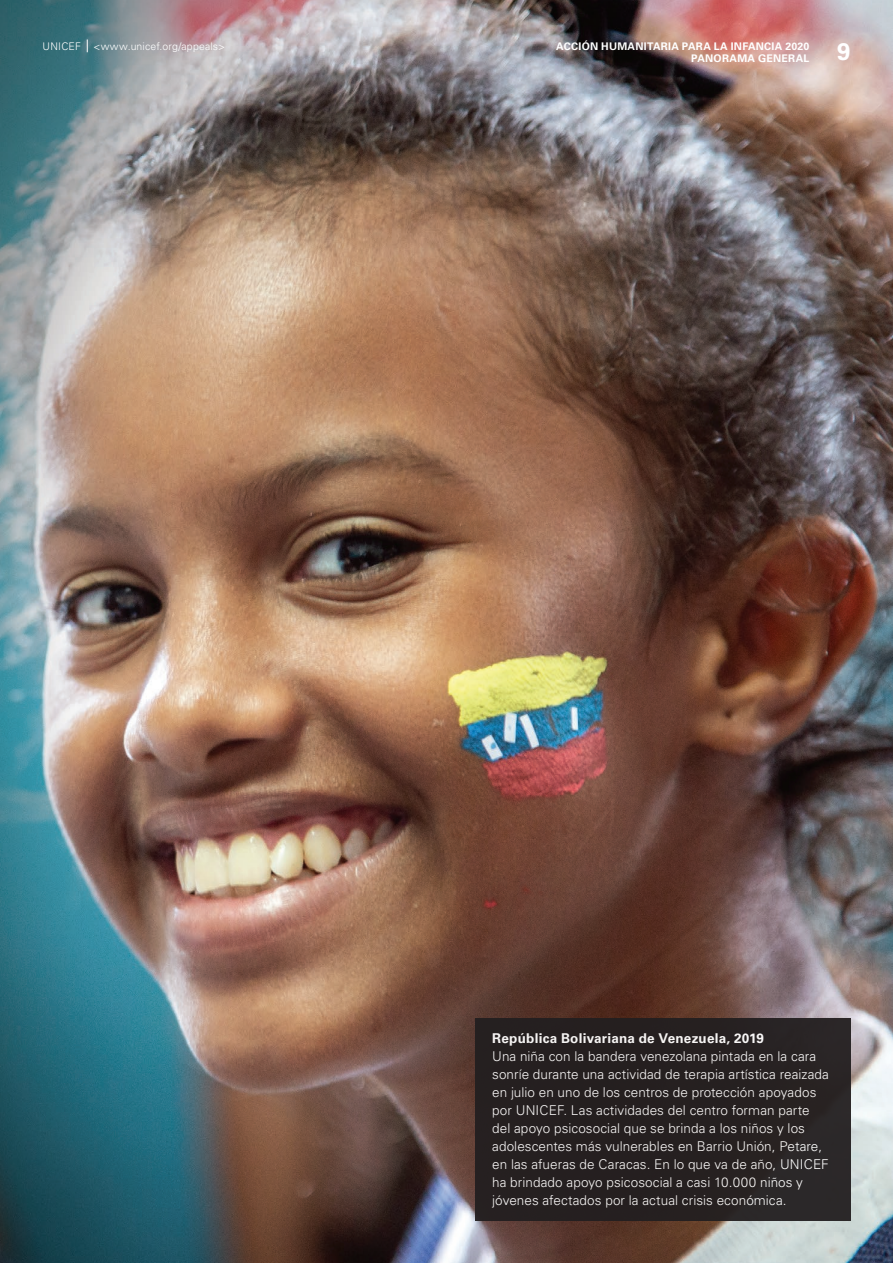
<style>
.page{position:relative;width:893px;height:1263px;background:#fff}
.page>*{position:absolute;margin:0;border:0;box-sizing:border-box;transform-origin:0 0}
.t1{font:700 24px "Univers LT Pro 65";color:#fff}
.t2{font:300 13.5px/18px "Univers LT Pro 45";letter-spacing:.005em;color:#fff}
.t3{font:700 13.5px "Univers LT Pro 65";letter-spacing:.015em;color:#fff}
.t4{font:700 10.5px "Univers LT Pro 65";letter-spacing:.025em;color:#fff}
.t5{font:300 10.5px "Univers LT Pro 45";letter-spacing:.015em;color:#fff}
</style>
<div class="page">
<img style="left:0;top:0;width:893px;height:1263px">
<svg style="left:87px;top:39px;width:1px;height:13px"></svg>
<div style="left:475px;top:1018px;width:375px;height:202px;background:#231f20"></div>
<p class="t5" style="left:43px;top:40px;width:184px">UNICEF &lt;www.unicef.org/appeals&gt;</p>
<p class="t4" style="left:556px;top:40px;width:255px">ACCIÓN HUMANITARIA PARA LA INFANCIA 2020</p>
<p class="t4" style="left:691px;top:52px;width:120px">PANORAMA GENERAL</p>
<p class="t1" style="left:837px;top:37px;width:15px">9</p>
<p class="t3" style="left:492px;top:1030px;width:273px">República Bolivariana de Venezuela, 2019</p>
<p class="t2" style="left:492px;top:1047px;width:338px">Una niña con la bandera venezolana pintada en la cara sonríe durante una actividad de terapia artística reaizada en julio en uno de los centros de protección apoyados por UNICEF. Las actividades del centro forman parte del apoyo psicosocial que se brinda a los niños y los adolescentes más vulnerables en Barrio Unión, Petare, en las afueras de Caracas. En lo que va de año, UNICEF ha brindado apoyo psicosocial a casi 10.000 niños y jóvenes afectados por la actual crisis económica.</p>
</div>
